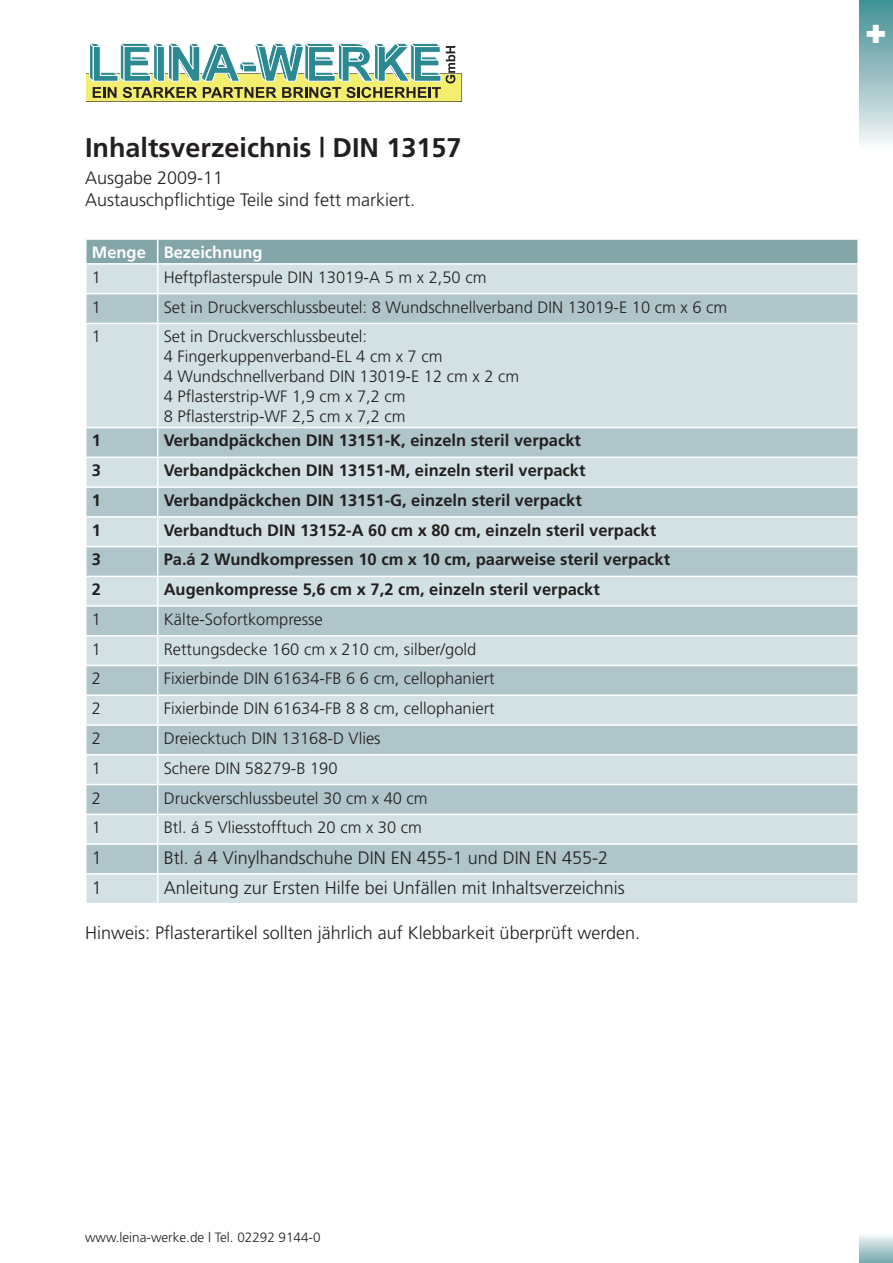
<style>
.page{position:relative;width:893px;height:1263px;background:#fff}
.page>*{position:absolute;margin:0;border:0;box-sizing:border-box;transform-origin:0 0}
.t1{font:900 36px "Frutiger";color:#fff}
.t2{font:700 27px "Frutiger";color:#231f20}
.t3{font:300 18px/21.6px "Frutiger";color:#231f20}
.t4{font:300 16.5px/19.8px "Frutiger";color:#231f20}
.t5{font:700 16.5px "Frutiger";color:#231f20}
.t6{font:700 16.5px "Frutiger";color:#fff}
.t7{font:300 13.5px "Frutiger";color:#231f20}
</style>
<div class="page">
<svg style="left:86px;top:43px;width:376px;height:59px"></svg>
<div style="left:87px;top:874px;width:770px;height:29px;background:#d3e1e4"></div>
<svg style="left:87px;top:324px;width:770px;height:549px;background:#c4d5d9"></svg>
<svg style="left:86px;top:240px;width:772px;height:83px;background:#b1c7cb"></svg>
<hr style="left:857px;top:294px;width:2px;height:29px;background:#fff">
<hr style="left:157px;top:324px;width:1px;height:103px;background:#fff">
<hr style="left:85px;top:427px;width:73px;height:1px;background:#fff">
<hr style="left:158px;top:427px;width:701px;height:1px;background:#fff">
<hr style="left:85px;top:457px;width:73px;height:1px;background:#fff">
<hr style="left:158px;top:457px;width:701px;height:1px;background:#fff">
<hr style="left:85px;top:486px;width:73px;height:2px;background:#fff">
<hr style="left:158px;top:486px;width:701px;height:2px;background:#fff">
<hr style="left:85px;top:516px;width:73px;height:2px;background:#fff">
<hr style="left:158px;top:516px;width:701px;height:2px;background:#fff">
<hr style="left:85px;top:546px;width:73px;height:1px;background:#fff">
<hr style="left:158px;top:546px;width:701px;height:1px;background:#fff">
<hr style="left:85px;top:576px;width:73px;height:1px;background:#fff">
<hr style="left:158px;top:576px;width:701px;height:1px;background:#fff">
<hr style="left:85px;top:605px;width:73px;height:2px;background:#fff">
<hr style="left:158px;top:605px;width:701px;height:2px;background:#fff">
<hr style="left:85px;top:635px;width:73px;height:1px;background:#fff">
<hr style="left:158px;top:635px;width:701px;height:1px;background:#fff">
<hr style="left:85px;top:665px;width:73px;height:1px;background:#fff">
<hr style="left:158px;top:665px;width:701px;height:1px;background:#fff">
<hr style="left:85px;top:694px;width:73px;height:2px;background:#fff">
<hr style="left:158px;top:694px;width:701px;height:2px;background:#fff">
<hr style="left:85px;top:724px;width:73px;height:2px;background:#fff">
<hr style="left:158px;top:724px;width:701px;height:2px;background:#fff">
<hr style="left:85px;top:754px;width:73px;height:1px;background:#fff">
<hr style="left:158px;top:754px;width:701px;height:1px;background:#fff">
<hr style="left:85px;top:784px;width:73px;height:1px;background:#fff">
<hr style="left:158px;top:784px;width:701px;height:1px;background:#fff">
<hr style="left:85px;top:813px;width:73px;height:2px;background:#fff">
<hr style="left:158px;top:813px;width:701px;height:2px;background:#fff">
<hr style="left:85px;top:843px;width:73px;height:2px;background:#fff">
<hr style="left:158px;top:843px;width:701px;height:2px;background:#fff">
<svg style="left:157px;top:428px;width:1px;height:475px"></svg>
<hr style="left:85px;top:240px;width:2px;height:23px;background:#fff">
<hr style="left:857px;top:240px;width:2px;height:23px;background:#fff">
<hr style="left:85px;top:263px;width:73px;height:2px;background:#fff">
<hr style="left:158px;top:263px;width:701px;height:2px;background:#fff">
<img style="left:859px;top:0;width:34px;height:143px">
<h2 class="t2" style="left:85px;top:132px;width:378px">Inhaltsverzeichnis | DIN 13157</h2>
<p class="t3" style="left:85px;top:167px;width:332px">Ausgabe 2009-11<br>Austauschpflichtige Teile sind fett markiert.</p>
<p class="t6" style="left:92px;top:242px;width:172px">Menge Bezeichnung</p>
<p class="t4" style="left:92px;top:267px;width:11px">1</p>
<p class="t4" style="left:164px;top:267px;width:324px">Heftpflasterspule DIN 13019-A 5 m x 2,50 cm</p>
<p class="t4" style="left:92px;top:297px;width:11px">1</p>
<p class="t4" style="left:164px;top:297px;width:565px">Set in Druckverschlussbeutel: 8 Wundschnellverband DIN 13019-E 10 cm x 6 cm</p>
<p class="t4" style="left:92px;top:327px;width:11px">1</p>
<p class="t4" style="left:164px;top:327px;width:357px">Set in Druckverschlussbeutel:<br>4 Fingerkuppenverband-EL 4 cm x 7 cm<br>4 Wundschnellverband DIN 13019-E 12 cm x 2 cm 4 Pflasterstrip-WF 1,9 cm x 7,2 cm<br>8 Pflasterstrip-WF 2,5 cm x 7,2 cm</p>
<p class="t5" style="left:92px;top:431px;width:11px">1</p>
<p class="t5" style="left:164px;top:431px;width:419px">Verbandpäckchen DIN 13151-K, einzeln steril verpackt</p>
<p class="t5" style="left:92px;top:461px;width:11px">3</p>
<p class="t5" style="left:164px;top:461px;width:423px">Verbandpäckchen DIN 13151-M, einzeln steril verpackt</p>
<p class="t5" style="left:92px;top:490px;width:11px">1</p>
<p class="t5" style="left:164px;top:490px;width:420px">Verbandpäckchen DIN 13151-G, einzeln steril verpackt</p>
<p class="t5" style="left:92px;top:520px;width:11px">1</p>
<p class="t5" style="left:164px;top:520px;width:494px">Verbandtuch DIN 13152-A 60 cm x 80 cm, einzeln steril verpackt</p>
<p class="t5" style="left:92px;top:550px;width:11px">3</p>
<p class="t5" style="left:164px;top:550px;width:508px">Pa.á 2 Wundkompressen 10 cm x 10 cm, paarweise steril verpackt</p>
<p class="t5" style="left:92px;top:580px;width:11px">2</p>
<p class="t5" style="left:164px;top:580px;width:438px">Augenkompresse 5,6 cm x 7,2 cm, einzeln steril verpackt</p>
<p class="t4" style="left:92px;top:609px;width:11px">1</p>
<p class="t4" style="left:164px;top:609px;width:161px">Kälte-Sofortkompresse</p>
<p class="t4" style="left:92px;top:639px;width:11px">1</p>
<p class="t4" style="left:164px;top:639px;width:314px">Rettungsdecke 160 cm x 210 cm, silber/gold</p>
<p class="t4" style="left:92px;top:669px;width:11px">2</p>
<p class="t4" style="left:164px;top:669px;width:332px">Fixierbinde DIN 61634-FB 6 6 cm, cellophaniert</p>
<p class="t4" style="left:92px;top:698px;width:11px">2</p>
<p class="t4" style="left:164px;top:698px;width:332px">Fixierbinde DIN 61634-FB 8 8 cm, cellophaniert</p>
<p class="t4" style="left:92px;top:728px;width:11px">2</p>
<p class="t4" style="left:164px;top:728px;width:218px">Dreiecktuch DIN 13168-D Vlies</p>
<p class="t4" style="left:92px;top:758px;width:11px">1</p>
<p class="t4" style="left:164px;top:758px;width:175px">Schere DIN 58279-B 190</p>
<p class="t4" style="left:92px;top:788px;width:11px">2</p>
<p class="t4" style="left:164px;top:788px;width:266px">Druckverschlussbeutel 30 cm x 40 cm</p>
<p class="t4" style="left:92px;top:818px;width:11px">1</p>
<p class="t4" style="left:164px;top:818px;width:260px">Btl. á 5 Vliesstofftuch 20 cm x 30 cm</p>
<p class="t3" style="left:92px;top:847px;width:12px">1</p>
<p class="t3" style="left:164px;top:847px;width:446px">Btl. á 4 Vinylhandschuhe DIN EN 455-1 und DIN EN 455-2</p>
<p class="t3" style="left:92px;top:877px;width:12px">1</p>
<p class="t3" style="left:164px;top:877px;width:463px">Anleitung zur Ersten Hilfe bei Unfällen mit Inhaltsverzeichnis</p>
<p class="t3" style="left:85px;top:922px;width:557px">Hinweis: Pflasterartikel sollten jährlich auf Klebbarkeit überprüft werden.</p>
<p class="t7" style="left:85px;top:1229px;width:237px">www.leina-werke.de | Tel. 02292 9144-0</p>
<h1 class="t1" style="left:865px;top:8px;width:23px">+</h1>
</div>
